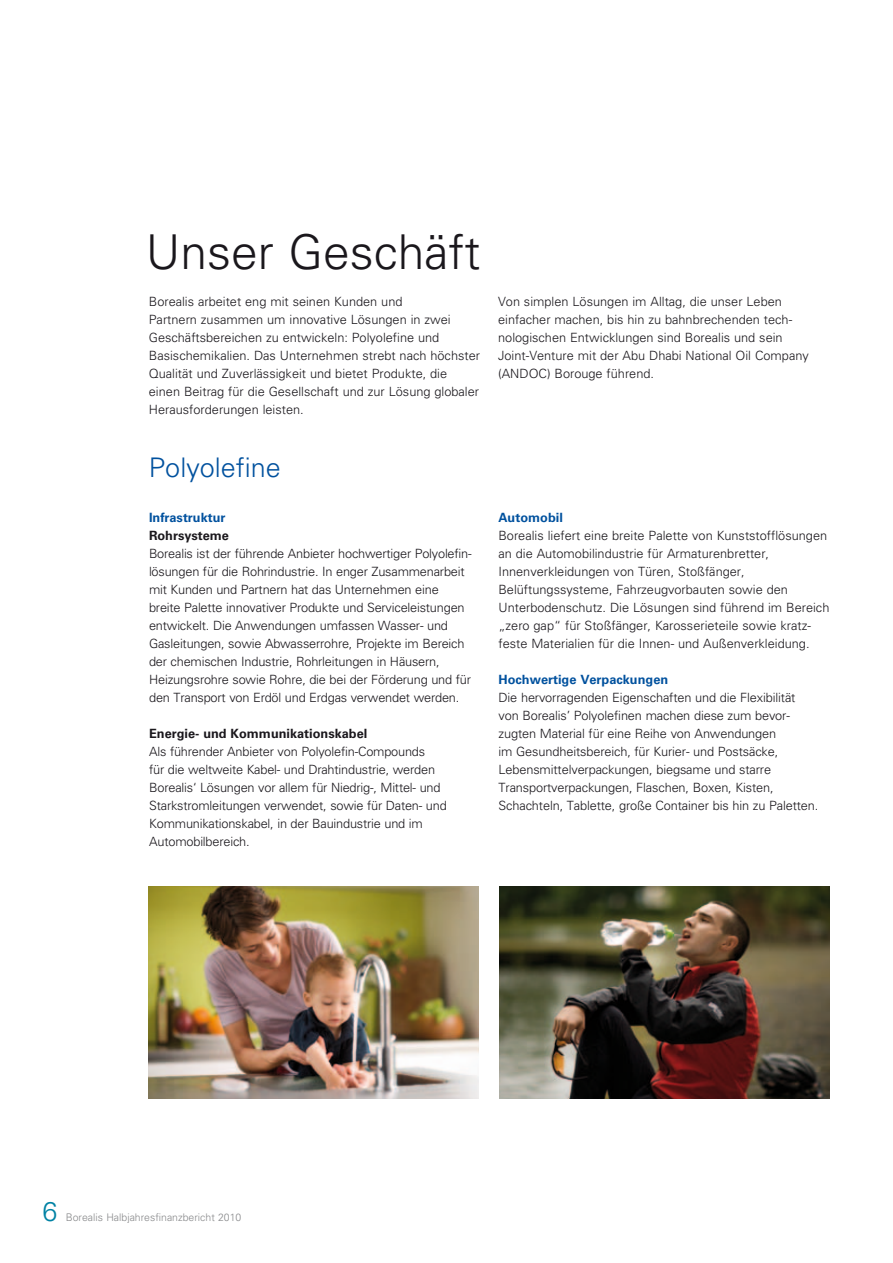
<style>
.page{position:relative;width:893px;height:1263px;background:#fff}
.page>*{position:absolute;margin:0;border:0;box-sizing:border-box;transform-origin:0 0}
.t1{font:300 48px "Univers LT Std";color:#1a171c}
.t2{font:300 27px "Univers LT Std";color:#00519e}
.t3{font:300 27px "Univers LT Std";color:#0082a4}
.t4{font:300 12.75px/18px "Univers LT Std";letter-spacing:-.01em;color:#1a171c}
.t5{font:700 12.75px "Univers LT Std";color:#00519e}
.t6{font:700 12.75px "Univers LT Std";color:#1a171c}
.t7{font:300 10.5px "Univers LT Std";color:#87888a}
</style>
<div class="page">
<img style="left:499px;top:887px;width:330px;height:211px">
<img style="left:149px;top:887px;width:330px;height:211px">
<h1 class="t1" style="left:146px;top:223px;width:336px">Unser Geschäft</h1>
<p class="t4" style="left:149px;top:292px;width:333px">Borealis arbeitet eng mit seinen Kunden und<br>Partnern zusammen um innovative Lösungen in zwei Geschäftsbereichen zu entwickeln: Polyolefine und Basischemikalien. Das Unternehmen strebt nach höchster Qualität und Zuverlässigkeit und bietet Produkte, die einen Beitrag für die Gesellschaft und zur Lösung globaler Herausforderungen leisten.</p>
<p class="t4" style="left:498px;top:293px;width:312px">Von simplen Lösungen im Alltag, die unser Leben einfacher machen, bis hin zu bahnbrechenden tech&shy;nologischen Entwicklungen sind Borealis und sein Joint-Venture mit der Abu Dhabi National Oil Company (ANDOC) Borouge führend.</p>
<h2 class="t2" style="left:149px;top:451px;width:134px">Polyolefine</h2>
<p class="t5" style="left:149px;top:510px;width:78px">Infrastruktur</p>
<p class="t6" style="left:149px;top:528px;width:82px">Rohrsysteme</p>
<p class="t4" style="left:149px;top:545px;width:324px">Borealis ist der führende Anbieter hochwertiger Polyolefin&shy;lösungen für die Rohrindustrie. In enger Zusammenarbeit mit Kunden und Partnern hat das Unternehmen eine breite Palette innovativer Produkte und Serviceleistungen entwickelt. Die Anwendungen umfassen Wasser- und Gasleitungen, sowie Abwasserrohre, Projekte im Bereich der chemischen Industrie, Rohrleitungen in Häusern, Heizungsrohre sowie Rohre, die bei der Förderung und für den Transport von Erdöl und Erdgas verwendet werden.</p>
<p class="t6" style="left:149px;top:726px;width:220px">Energie- und Kommunikationskabel</p>
<p class="t4" style="left:149px;top:743px;width:299px">Als führender Anbieter von Polyolefin-Compounds<br>für die weltweite Kabel- und Drahtindustrie, werden Borealis‘ Lösungen vor allem für Niedrig-, Mittel- und Starkstromleitungen verwendet, sowie für Daten- und Kommunikationskabel, in der Bauindustrie und im Automobilbereich.</p>
<p class="t5" style="left:498px;top:510px;width:66px">Automobil</p>
<p class="t4" style="left:498px;top:527px;width:332px">Borealis liefert eine breite Palette von Kunststofflösungen an die Automobilindustrie für Armaturenbretter, Innenverkleidungen von Türen, Stoßfänger, Belüftungssysteme, Fahrzeugvorbauten sowie den Unterbodenschutz. Die Lösungen sind führend im Bereich „zero gap“ für Stoßfänger, Karosserieteile sowie kratz&shy;feste Materialien für die Innen- und Außenverkleidung.</p>
<p class="t5" style="left:498px;top:672px;width:171px">Hochwertige Verpackungen</p>
<p class="t4" style="left:498px;top:689px;width:321px">Die hervorragenden Eigenschaften und die Flexibilität von Borealis’ Polyolefinen machen diese zum bevor&shy;zugten Material für eine Reihe von Anwendungen<br>im Gesundheitsbereich, für Kurier- und Postsäcke, Lebensmittelverpackungen, biegsame und starre Transportverpackungen, Flaschen, Boxen, Kisten, Schachteln, Tablette, große Container bis hin zu Paletten.</p>
<h2 class="t3" style="left:43px;top:1195px;width:17px">6</h2>
<p class="t7" style="left:66px;top:1211px;width:177px">Borealis Halbjahresfinanzbericht 2010</p>
</div>
